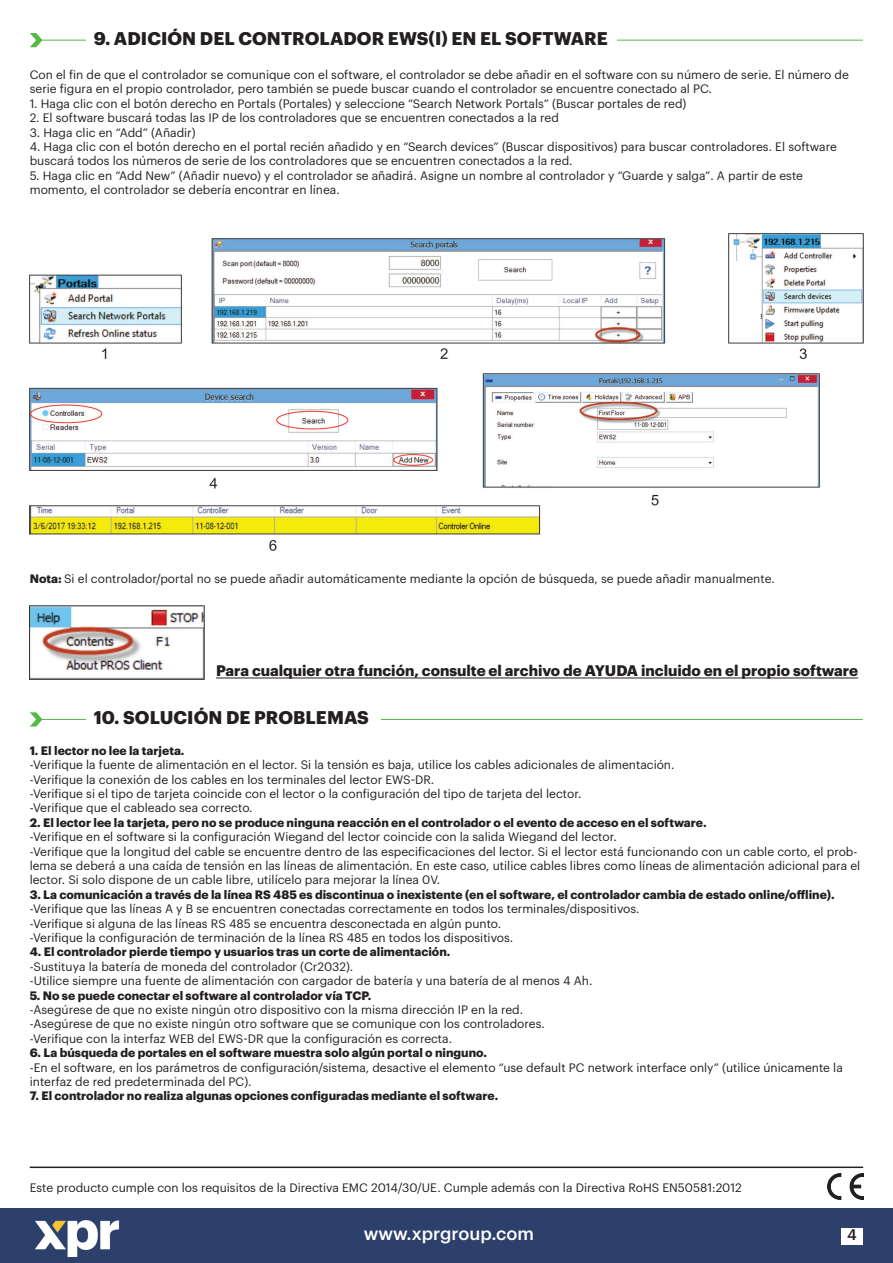
<style>
.page{position:relative;width:893px;height:1263px;background:#fff}
.page>*{position:absolute;margin:0;border:0;box-sizing:border-box;transform-origin:0 0}
.megunaslov{font:700 18px "Graphik";letter-spacing:.005em;color:#231f20}
.t1{font:500 18px "Graphik";color:#fff}
._12medjunaslov{font:700 15px "Graphik";color:#231f20}
.t2{font:500 15px "Graphik";color:#231f20}
._12medjunaslov-2{font:12px/14.4px "Graphik";color:#231f20}
._12medjunaslov-3{font:700 12px "Graphik";color:#231f20}
.body{font:12px "Graphik";color:#231f20}
.s1{font-weight:700}
</style>
<div class="page">
<div style="left:0;top:1209px;width:893px;height:54px;background:#2d406c"></div>
<img style="left:35px;top:1220px;width:85px;height:36px">
<div style="left:841px;top:1228px;width:21px;height:16px;background:#fff"></div>
<svg style="left:30px;top:33px;width:13px;height:14px"></svg>
<hr style="left:41px;top:40px;width:822px;height:1px;background:#56b947">
<div style="left:87px;top:30px;width:530px;height:24px;background:#fff"></div>
<img style="left:30px;top:233px;width:833px;height:317px">
<img style="left:30px;top:606px;width:174px;height:73px">
<hr style="left:216px;top:678px;width:642px;height:1px;background:#231f20">
<svg style="left:30px;top:712px;width:12px;height:14px"></svg>
<hr style="left:41px;top:719px;width:822px;height:1px;background:#56b947">
<div style="left:87px;top:709px;width:294px;height:24px;background:#fff"></div>
<hr style="left:30px;top:1166px;width:833px;height:2px;background:#231f20">
<img style="left:827px;top:1174px;width:36px;height:25px">
<p class="megunaslov" style="left:94px;top:24px;width:516px">9. ADICIÓN DEL CONTROLADOR EWS(I) EN EL SOFTWARE</p>
<p class="_12medjunaslov-2" style="left:30px;top:66px;width:821px">Con el fin de que el controlador se comunique con el software, el controlador se debe añadir en el software con su número de serie. El número de serie figura en el propio controlador, pero también se puede buscar cuando el controlador se encuentre conectado al PC.</p>
<p class="_12medjunaslov-2" style="left:30px;top:95px;width:658px">1. Haga clic con el botón derecho en Portals (Portales) y seleccione “Search Network Portals” (Buscar portales de red)</p>
<p class="_12medjunaslov-2" style="left:30px;top:110px;width:531px">2. El software buscará todas las IP de los controladores que se encuentren conectados a la red</p>
<p class="_12medjunaslov-2" style="left:30px;top:124px;width:167px">3. Haga clic en “Add” (Añadir)</p>
<p class="_12medjunaslov-2" style="left:30px;top:138px;width:809px">4. Haga clic con el botón derecho en el portal recién añadido y en “Search devices” (Buscar dispositivos) para buscar controladores. El software buscará todos los números de serie de los controladores que se encuentren conectados a la red.</p>
<p class="_12medjunaslov-2" style="left:30px;top:167px;width:775px">5. Haga clic en “Add New” (Añadir nuevo) y el controlador se añadirá. Asigne un nombre al controlador y “Guarde y salga”. A partir de este</p>
<p class="_12medjunaslov-2" style="left:30px;top:182px;width:312px">momento, el controlador se debería encontrar en línea.</p>
<p class="_12medjunaslov-2" style="left:30px;top:571px;width:747px"><span class="s1">Nota:</span> Si el controlador/portal no se puede añadir automáticamente mediante la opción de búsqueda, se puede añadir manualmente.</p>
<p class="_12medjunaslov" style="left:216px;top:659px;width:644px">Para cualquier otra función, consulte el archivo de AYUDA incluido en el propio software</p>
<p class="megunaslov" style="left:94px;top:703px;width:277px">10. SOLUCIÓN DE PROBLEMAS</p>
<p class="_12medjunaslov-3" style="left:30px;top:741px;width:156px">1. El lector no lee la tarjeta.</p>
<p class="_12medjunaslov-2" style="left:30px;top:757px;width:646px">-Verifique la fuente de alimentación en el lector. Si la tensión es baja, utilice los cables adicionales de alimentación.</p>
<p class="_12medjunaslov-2" style="left:30px;top:771px;width:406px">-Verifique la conexión de los cables en los terminales del lector EWS-DR.</p>
<p class="_12medjunaslov-2" style="left:30px;top:785px;width:553px">-Verifique si el tipo de tarjeta coincide con el lector o la configuración del tipo de tarjeta del lector.</p>
<p class="_12medjunaslov-2" style="left:30px;top:800px;width:224px">-Verifique que el cableado sea correcto.</p>
<p class="_12medjunaslov-3" style="left:30px;top:813px;width:678px">2. El lector lee la tarjeta, pero no se produce ninguna reacción en el controlador o el evento de acceso en el software.</p>
<p class="_12medjunaslov-2" style="left:30px;top:829px;width:589px">-Verifique en el software si la configuración Wiegand del lector coincide con la salida Wiegand del lector.</p>
<p class="_12medjunaslov-2" style="left:30px;top:843px;width:832px">-Verifique que la longitud del cable se encuentre dentro de las especificaciones del lector. Si el lector está funcionando con un cable corto, el prob&shy;lema se deberá a una caída de tensión en las líneas de alimentación. En este caso, utilice cables libres como líneas de alimentación adicional para el lector. Si solo dispone de un cable libre, utilícelo para mejorar la línea 0V.</p>
<p class="_12medjunaslov-3" style="left:30px;top:885px;width:806px">3. La comunicación a través de la línea RS 485 es discontinua o inexistente (en el software, el controlador cambia de estado online/offline).</p>
<p class="_12medjunaslov-2" style="left:30px;top:901px;width:611px">-Verifique que las líneas A y B se encuentren conectadas correctamente en todos los terminales/dispositivos.</p>
<p class="_12medjunaslov-2" style="left:30px;top:915px;width:473px">-Verifique si alguna de las líneas RS 485 se encuentra desconectada en algún punto.</p>
<p class="_12medjunaslov-2" style="left:30px;top:929px;width:485px">-Verifique la configuración de terminación de la línea RS 485 en todos los dispositivos.</p>
<p class="_12medjunaslov-3" style="left:30px;top:943px;width:422px">4. El controlador pierde tiempo y usuarios tras un corte de alimentación.</p>
<p class="_12medjunaslov-2" style="left:30px;top:958px;width:325px">-Sustituya la batería de moneda del controlador (Cr2032).</p>
<p class="_12medjunaslov-2" style="left:30px;top:973px;width:564px">-Utilice siempre una fuente de alimentación con cargador de batería y una batería de al menos 4 Ah.</p>
<p class="_12medjunaslov-3" style="left:30px;top:986px;width:343px">5. No se puede conectar el software al controlador vía TCP.</p>
<p class="_12medjunaslov-2" style="left:30px;top:1001px;width:495px">-Asegúrese de que no existe ningún otro dispositivo con la misma dirección IP en la red.</p>
<p class="_12medjunaslov-2" style="left:30px;top:1016px;width:517px">-Asegúrese de que no existe ningún otro software que se comunique con los controladores.</p>
<p class="_12medjunaslov-2" style="left:30px;top:1030px;width:424px">-Verifique con la interfaz WEB del EWS-DR que la configuración es correcta.</p>
<p class="_12medjunaslov-3" style="left:30px;top:1043px;width:459px">6. La búsqueda de portales en el software muestra solo algún portal o ninguno.</p>
<p class="_12medjunaslov-2" style="left:30px;top:1059px;width:815px">-En el software, en los parámetros de configuración/sistema, desactive el elemento “use default PC network interface only” (utilice únicamente la interfaz de red predeterminada del PC).</p>
<p class="_12medjunaslov-3" style="left:30px;top:1087px;width:470px">7. El controlador no realiza algunas opciones configuradas mediante el software.</p>
<p class="body" style="left:30px;top:1179px;width:714px">Este producto cumple con los requisitos de la Directiva EMC 2014/30/UE. Cumple además con la Directiva RoHS EN50581:2012</p>
<h1 class="t1" style="left:364px;top:1220px;width:172px">www.xprgroup.com</h1>
<p class="t2" style="left:847px;top:1223px;width:11px">4</p>
</div>
